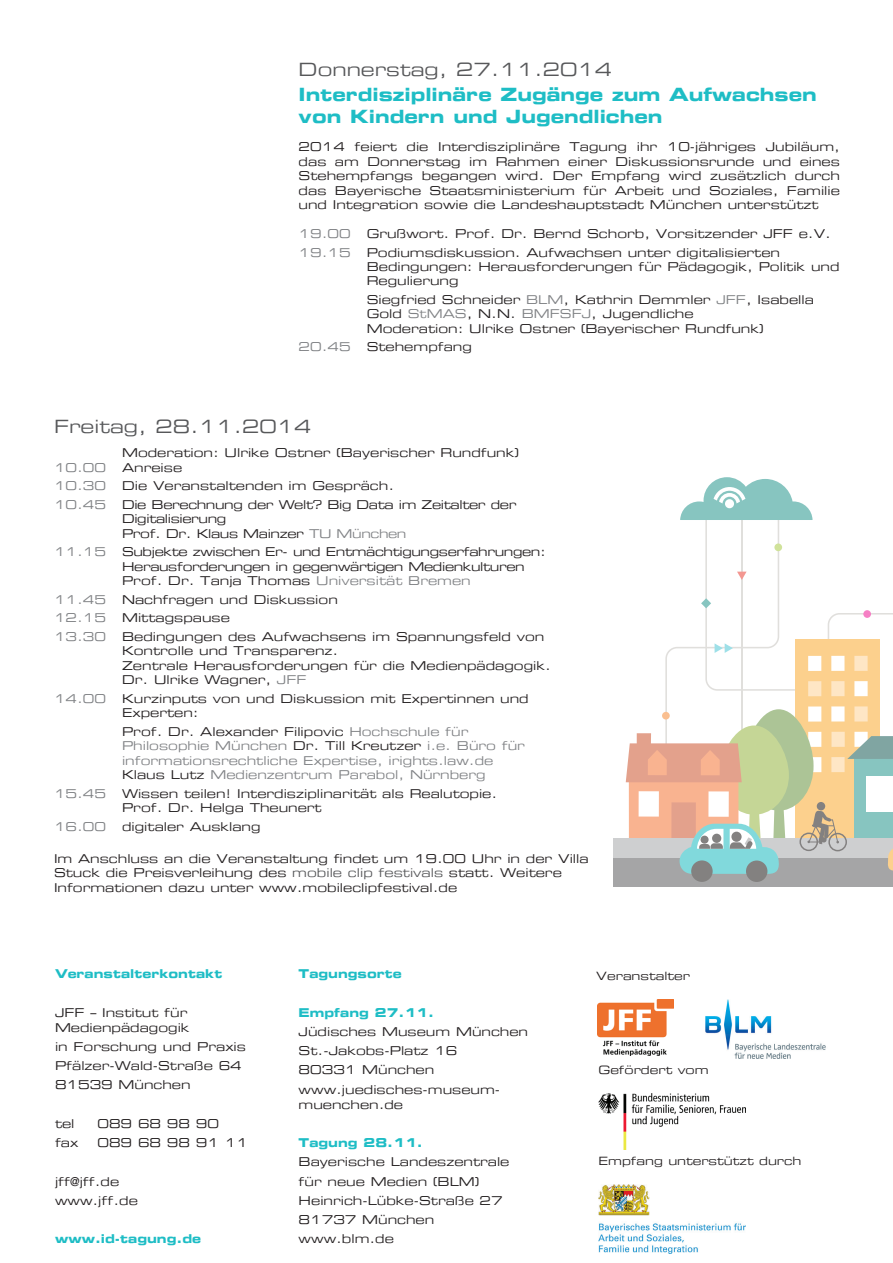
<style>
.page{position:relative;width:893px;height:1263px;background:#fff}
.page>*{position:absolute;margin:0;border:0;box-sizing:border-box;transform-origin:0 0}
.t1{font:18px/21.6px "Eurostile Bold Extended Two";color:#1ebdc5}
.t2{font:18px "Eurostile Extended Two";color:#57585a}
.t3{font:12px/14.4px "Eurostile Extended Two";color:#231f20}
.t4{font:12px/14.4px "Eurostile Extended Two";color:#808285}
.t5{font:12px/14.4px "Eurostile Extended Two";letter-spacing:-.03em;color:#231f20}
.t6{font:12px "Eurostile Bold Extended Two";color:#1ebdc5}
.t7{font:11.25px "Eurostile Extended Two";color:#231f20}
.s1{color:#808285}
.s2{color:#231f20}
.s3{color:#57585a}
</style>
<div class="page">
<img style="left:597px;top:999px;width:76px;height:56px">
<img style="left:705px;top:999px;width:121px;height:60px">
<img style="left:598px;top:1094px;width:148px;height:56px">
<img style="left:598px;top:1184px;width:148px;height:70px">
<div style="left:613px;top:838px;width:280px;height:33px;background:#cecfd0"></div>
<div style="left:613px;top:858px;width:280px;height:29px;background:#a5a5a6"></div>
<div style="left:691px;top:860px;width:22px;height:22px;background:#838180;border-radius:50%"></div>
<div style="left:746px;top:860px;width:21px;height:22px;background:#838180;border-radius:50%"></div>
<svg style="left:626px;top:477px;width:267px;height:397px"></svg>
<h1 class="t2" style="left:299px;top:57px;width:315px">Donnerstag, 27.11.2014</h1>
<h1 class="t1" style="left:299px;top:83px;width:520px">Interdisziplinäre Zugänge zum Aufwachsen von Kindern und Jugendlichen</h1>
<p class="t3" style="left:299px;top:140px;width:543px;text-align:justify">2014 feiert die Interdisziplinäre Tagung ihr 10-jähriges Jubiläum, das am Donnerstag im Rahmen einer Diskussionsrunde und eines Stehempfangs begangen wird. Der Empfang wird zusätzlich durch das Bayerische Staatsministerium für Arbeit und Soziales, Familie und Integration sowie die Landeshauptstadt München unterstützt</p>
<p class="t4" style="left:299px;top:226px;width:54px">19.00</p>
<p class="t3" style="left:367px;top:226px;width:466px">Grußwort. Prof. Dr. Bernd Schorb, Vorsitzender JFF e.V.</p>
<p class="t4" style="left:299px;top:245px;width:54px">19.15</p>
<p class="t3" style="left:367px;top:245px;width:474px">Podiumsdiskussion. Aufwachsen unter digitalisierten<br>Bedingungen: Herausforderungen für Pädagogik, Politik und<br>Regulierung</p>
<p class="t3" style="left:367px;top:292px;width:449px">Siegfried Schneider <span class="s1">BLM</span>, Kathrin Demmler <span class="s1">JFF</span>, Isabella<br>Gold <span class="s1">StMAS</span>, N.N. <span class="s1">BMFSFJ</span>, Jugendliche<br>Moderation: Ulrike Ostner (Bayerischer Rundfunk)</p>
<p class="t4" style="left:299px;top:340px;width:54px">20.45</p>
<p class="t3" style="left:367px;top:340px;width:107px">Stehempfang</p>
<h1 class="t2" style="left:54px;top:414px;width:259px">Freitag, 28.11.2014</h1>
<p class="t3" style="left:122px;top:445px;width:398px">Moderation: Ulrike Ostner (Bayerischer Rundfunk)</p>
<p class="t4" style="left:54px;top:460px;width:54px">10.00</p>
<p class="t3" style="left:122px;top:460px;width:62px">Anreise</p>
<p class="t4" style="left:54px;top:478px;width:54px">10.30</p>
<p class="t3" style="left:122px;top:478px;width:274px">Die Veranstaltenden im Gespräch.</p>
<p class="t4" style="left:54px;top:497px;width:54px">10.45</p>
<p class="t5" style="left:122px;top:497px;width:396px">Die Berechnung der Welt? Big Data im Zeitalter der<br>Digitalisierung<br>Prof. Dr. Klaus Mainzer <span class="s1">TU München</span></p>
<p class="t4" style="left:54px;top:544px;width:54px">11.15</p>
<p class="t5" style="left:122px;top:544px;width:425px">Subjekte zwischen Er- und Entmächtigungserfahrungen:<br>Herausforderungen in gegenwärtigen Medienkulturen<br>Prof. Dr. Tanja Thomas <span class="s1">Universität Bremen</span></p>
<p class="t4" style="left:54px;top:592px;width:54px">11.45</p>
<p class="t3" style="left:122px;top:592px;width:217px">Nachfragen und Diskussion</p>
<p class="t4" style="left:54px;top:610px;width:54px">12.15</p>
<p class="t3" style="left:122px;top:610px;width:109px">Mittagspause</p>
<p class="t4" style="left:54px;top:629px;width:54px">13.30</p>
<p class="t3" style="left:122px;top:629px;width:430px">Bedingungen des Aufwachsens im Spannungsfeld von Kontrolle und Transparenz.<br>Zentrale Herausforderungen für die Medienpädagogik.<br>Dr. Ulrike Wagner, <span class="s1">JFF</span></p>
<p class="t4" style="left:54px;top:691px;width:54px">14.00</p>
<p class="t3" style="left:122px;top:691px;width:408px">Kurzinputs von und Diskussion mit Expertinnen und<br>Experten:</p>
<p class="t4" style="left:122px;top:724px;width:404px"><span class="s2">Prof. Dr. Alexander Filipovic</span> Hochschule für Philosophie München <span class="s2">Dr. Till Kreutzer</span> i.e. Büro für informationsrechtliche Expertise, irights.law.de <span class="s2">Klaus Lutz</span> Medienzentrum Parabol, Nürnberg</p>
<p class="t4" style="left:54px;top:786px;width:54px">15.45</p>
<p class="t3" style="left:122px;top:786px;width:377px">Wissen teilen! Interdisziplinarität als Realutopie.<br>Prof. Dr. Helga Theunert</p>
<p class="t4" style="left:54px;top:819px;width:54px">16.00</p>
<p class="t3" style="left:122px;top:819px;width:140px">digitaler Ausklang</p>
<p class="t3" style="left:54px;top:851px;width:536px">Im Anschluss an die Veranstaltung findet um 19.00 Uhr in der Villa<br>Stuck die Preisverleihung des <span class="s3">mobile clip festivals</span> statt. Weitere<br>Informationen dazu unter www.mobileclipfestival.de</p>
<p class="t6" style="left:55px;top:965px;width:169px">Veranstalterkontakt</p>
<p class="t3" style="left:55px;top:1004px;width:136px;line-height:15px">JFF – Institut für<br>Medienpädagogik</p>
<p class="t3" style="left:55px;top:1036px;width:193px;line-height:19.2px">in Forschung und Praxis<br>Pfälzer-Wald-Straße 64<br>81539 München</p>
<p class="t3" style="left:55px;top:1116px;width:21px">tel</p>
<p class="t3" style="left:98px;top:1116px;width:123px">089 68 98 90</p>
<p class="t3" style="left:55px;top:1135px;width:25px">fax</p>
<p class="t3" style="left:98px;top:1135px;width:152px">089 68 98 91 11</p>
<p class="t3" style="left:55px;top:1171px;width:84px;line-height:19.2px">jff@jff.de www.jff.de</p>
<p class="t6" style="left:55px;top:1230px;width:148px">www.id-tagung.de</p>
<p class="t6" style="left:299px;top:965px;width:105px">Tagungsorte</p>
<p class="t6" style="left:299px;top:1003px;width:137px">Empfang 27.11.</p>
<p class="t3" style="left:299px;top:1021px;width:231px;line-height:19.2px">Jüdisches Museum München<br>St.-Jakobs-Platz 16<br>80331 München www.juedisches-museum-</p>
<p class="t3" style="left:299px;top:1096px;width:106px">muenchen.de</p>
<p class="t6" style="left:299px;top:1134px;width:126px">Tagung 28.11.</p>
<p class="t3" style="left:299px;top:1152px;width:212px;line-height:19.2px">Bayerische Landeszentrale für neue Medien (BLM)<br>Heinrich-Lübke-Straße 27<br>81737 München www.blm.de</p>
<p class="t7" style="left:596px;top:968px;width:95px">Veranstalter</p>
<p class="t7" style="left:598px;top:1062px;width:112px">Gefördert vom</p>
<p class="t7" style="left:598px;top:1153px;width:204px">Empfang unterstützt durch</p>
</div>
